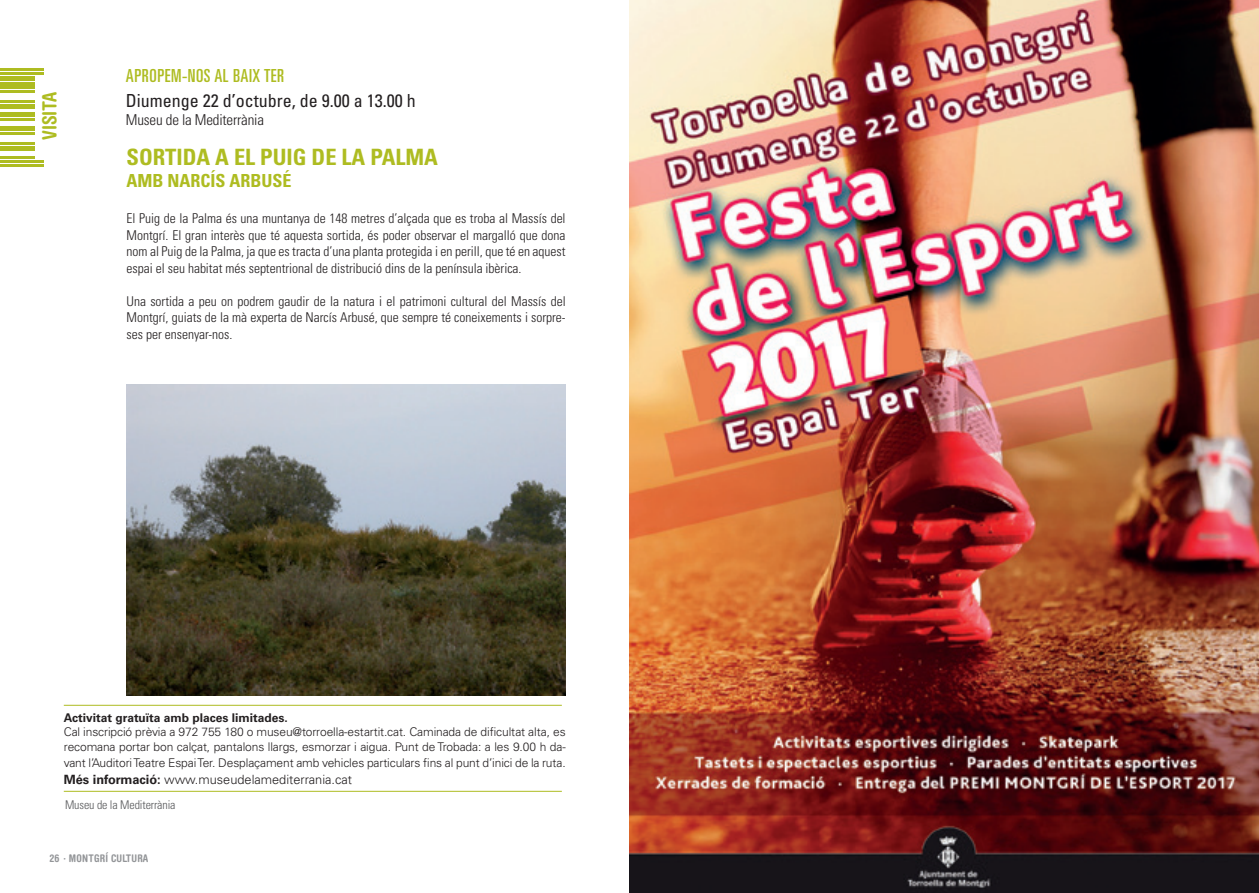
<style>
.page{position:relative;width:1259px;height:893px;background:#fff}
.page>*{position:absolute;margin:0;border:0;box-sizing:border-box;transform-origin:0 0}
.t1{font:700 condensed 22.5px "Univers LT Std";color:#aebc21}
.t2{font:700 condensed 19.5px "Helvetica Rounded LT Std";color:#aebc21}
.t3{font:condensed 18px "Univers LT Std";color:#231f20}
.t4{font:ultra-condensed 18px "Univers LT Std";letter-spacing:.03em;color:#aebc21}
.t5{font:700 condensed 18px "Univers LT Std";color:#aebc21}
.t6{font:300 condensed 15px "Univers LT Std";letter-spacing:-.01em;color:#231f20}
.t7{font:300 condensed 13.5px/16.5px "Univers LT Std";color:#231f20;text-align:justify}
.t8{font:300 12.75px "Univers LT Std";color:#231f20}
.t9{font:300 12px/14.4px "Univers LT Std";letter-spacing:-.01em;color:#231f20}
.t10{font:700 12px "Univers LT Std";color:#231f20}
.t11{font:300 condensed 12px "Univers LT Std";letter-spacing:-.01em;color:#57585a}
.t12{font:700 condensed 10.5px "Helvetica Rounded LT Std";letter-spacing:.02em;color:#939598}
.s1{font-weight:700}
</style>
<div class="page">
<hr style="left:64px;top:791px;width:498px;height:1px;background:#aebc21">
<hr style="left:64px;top:705px;width:498px;height:1px;background:#aebc21">
<img style="left:127px;top:385px;width:439px;height:311px">
<hr style="left:0;top:164px;width:43px;height:2px;background:#aebc21">
<hr style="left:0;top:160px;width:43px;height:2px;background:#aebc21">
<hr style="left:0;top:156px;width:34px;height:2px;background:#aebc21">
<hr style="left:0;top:146px;width:34px;height:4px;background:#aebc21">
<hr style="left:0;top:142px;width:34px;height:2px;background:#aebc21">
<hr style="left:0;top:132px;width:34px;height:2px;background:#aebc21">
<hr style="left:0;top:126px;width:34px;height:4px;background:#aebc21">
<hr style="left:0;top:118px;width:34px;height:2px;background:#aebc21">
<hr style="left:0;top:112px;width:34px;height:4px;background:#aebc21">
<hr style="left:0;top:104px;width:34px;height:4px;background:#aebc21">
<hr style="left:0;top:100px;width:34px;height:2px;background:#aebc21">
<hr style="left:0;top:90px;width:34px;height:2px;background:#aebc21">
<div style="left:0;top:82px;width:34px;height:6px;background:#aebc21"></div>
<hr style="left:0;top:76px;width:34px;height:4px;background:#aebc21">
<hr style="left:0;top:72px;width:43px;height:2px;background:#aebc21">
<hr style="left:0;top:68px;width:43px;height:2px;background:#aebc21">
<img style="left:629px;top:0;width:630px;height:893px">
<h2 class="t2" style="left:38px;top:140px;width:50px;rotate:-90deg">VISITA</h2>
<h3 class="t4" style="left:126px;top:65px;width:160px">APROPEM-NOS AL BAIX TER</h3>
<h3 class="t3" style="left:126px;top:90px;width:291px">Diumenge 22 d’octubre, de 9.00 a 13.00 h</h3>
<p class="t6" style="left:126px;top:111px;width:140px">Museu de la Mediterrània</p>
<h1 class="t1" style="left:126px;top:143px;width:313px">SORTIDA A EL PUIG DE LA PALMA</h1>
<h3 class="t5" style="left:126px;top:169px;width:167px">AMB NARCÍS ARBUSÉ</h3>
<p class="t7" style="left:126px;top:210px;width:440px">El Puig de la Palma és una muntanya de 148 metres d’alçada que es troba al Massís del Montgrí. El gran interès que té aquesta sortida, és poder observar el margalló que dona nom al Puig de la Palma, ja que es tracta d’una planta protegida i en perill, que té en aquest espai el seu habitat més septentrional de distribució dins de la península ibèrica.</p>
<p class="t7" style="left:126px;top:293px;width:441px">Una sortida a peu on podrem gaudir de la natura i el patrimoni cultural del Massís del Montgrí, guiats de la mà experta de Narcís Arbusé, que sempre té coneixements i sorpre&shy;ses per ensenyar-nos.</p>
<p class="t10" style="left:64px;top:710px;width:226px">Activitat gratuïta amb places limitades.</p>
<p class="t9" style="left:64px;top:725px;width:503px">Cal inscripció prèvia a 972 755 180 o museu@torroella-estartit.cat. Caminada de dificultat alta, es recomana portar bon calçat, pantalons llargs, esmorzar i aigua. Punt de Trobada: a les 9.00 h da-</p>
<p class="t9" style="left:64px;top:755px;width:503px">vant l’Auditori Teatre Espai Ter. Desplaçament amb vehicles particulars fins al punt d’inici de la ruta.</p>
<p class="t8" style="left:64px;top:771px;width:290px"><span class="s1">Més informació:</span> www.museudelamediterrania.cat</p>
<p class="t11" style="left:65px;top:798px;width:112px">Museu de la Mediterrània</p>
<p class="t12" style="left:49px;top:852px;width:100px">26 · MONTGRÍ CULTURA</p>
</div>
